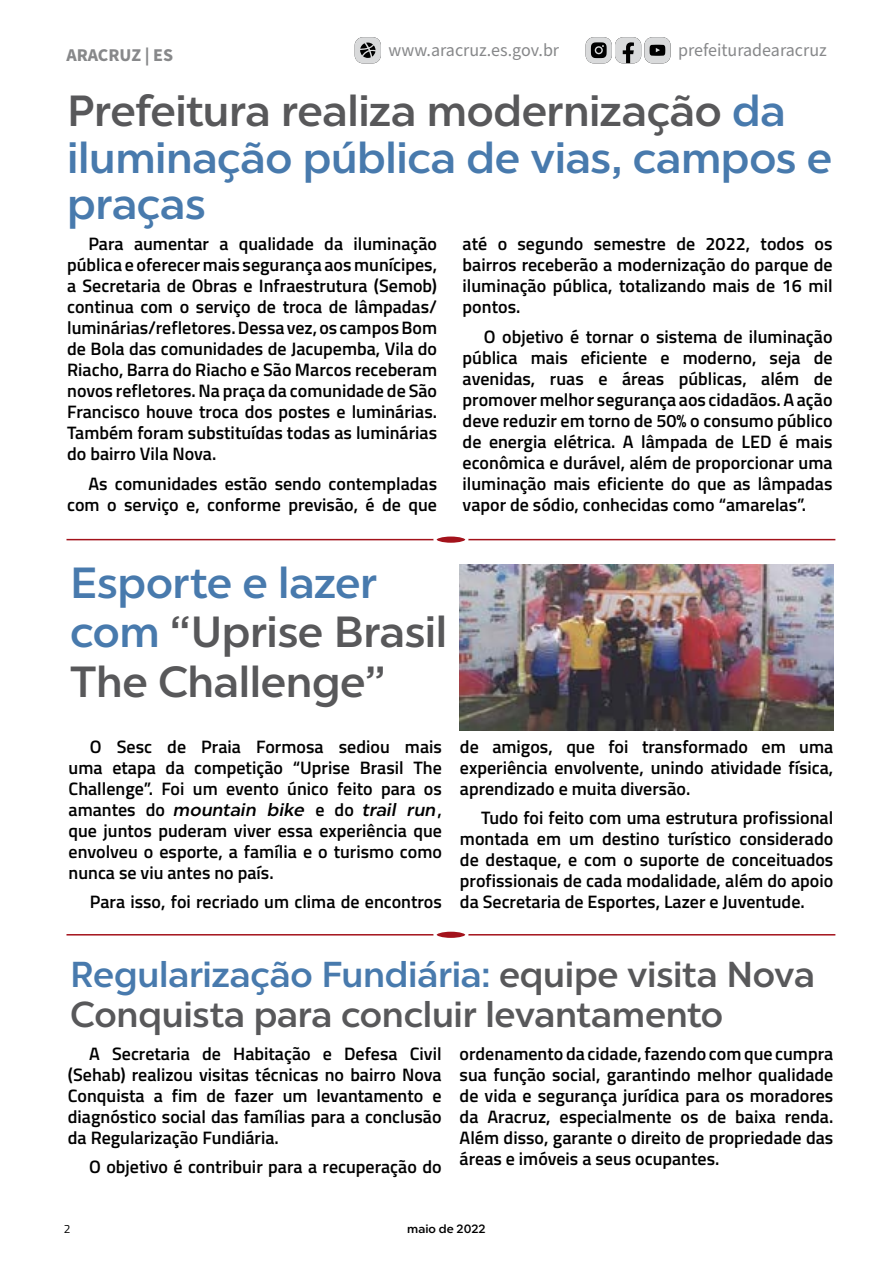
<style>
.page{position:relative;width:893px;height:1263px;background:#fff}
.page>*{position:absolute;margin:0;border:0;box-sizing:border-box;transform-origin:0 0}
.t1{font:500 43.5px/46.5px "Chronica Pro";letter-spacing:-.01em;color:#487aad}
.t2{font:500 43.5px/49.5px "Chronica Pro";letter-spacing:-.01em;color:#58585a}
.t3{font:500 36px/40.5px "Chronica Pro";letter-spacing:-.005em;color:#58585a}
.t4{font:600 18px/21px "Titillium Web";color:#000;text-align:justify}
.t5{font:18px "Source Sans Pro";color:#87888a}
.t6{font:italic 500 18px "Chronica Pro";color:#000}
.t7{font:700 18px "Source Sans Pro";color:#87888a}
.t8{font:500 12px "Chronica Pro";color:#000}
.t9{font:12px "Titillium Web";color:#000}
.s1{color:#58585a}
.s2{color:#487aad}
.s3{font-family:"Titillium Web";font-weight:600;font-style:normal}
</style>
<div class="page">
<svg style="left:586px;top:37px;width:84px;height:26px;background:#acadad"></svg>
<img style="left:354px;top:43px;width:21px;height:21px">
<svg style="left:355px;top:37px;width:26px;height:26px"></svg>
<img style="left:459px;top:565px;width:375px;height:165px">
<hr style="left:66px;top:539px;width:769px;height:1px;background:#a3121b">
<svg style="left:435px;top:535px;width:32px;height:9px"></svg>
<div style="left:433px;top:533px;width:35px;height:13px;border:3px solid #fff;border-radius:50%"></div>
<hr style="left:66px;top:934px;width:769px;height:1px;background:#a3121b">
<div style="left:435px;top:930px;width:32px;height:9px;background:#a3121b;border-radius:50%"></div>
<div style="left:433px;top:929px;width:35px;height:12px;border:3px solid #fff;border-radius:50%"></div>
<p class="t7" style="left:66px;top:43px;width:108px">ARACRUZ | ES</p>
<p class="t5" style="left:388px;top:38px;width:172px">www.aracruz.es.gov.br</p>
<p class="t5" style="left:678px;top:38px;width:150px">prefeituradearacruz</p>
<h1 class="t1" style="left:67px;top:86px;width:766px"><span class="s1">Prefeitura realiza modernização</span> da iluminação pública de vias, campos e praças</h1>
<p class="t4" style="left:67px;top:232px;width:371px;text-indent:21px">Para aumentar a qualidade da iluminação pública e oferecer mais segurança aos munícipes, a Secretaria de Obras e Infraestrutura (Semob) continua com o serviço de troca de lâmpadas/ luminárias/refletores. Dessa vez, os campos Bom de Bola das comunidades de Jacupemba, Vila do Riacho, Barra do Riacho e São Marcos receberam novos refletores. Na praça da comunidade de São Francisco houve troca dos postes e luminárias.<br>Também foram substituídas todas as luminárias do bairro Vila Nova.</p>
<p class="t4" style="left:67px;top:472px;width:371px;text-align:right">As comunidades estão sendo contempladas com o serviço e, conforme previsão, é de que</p>
<p class="t4" style="left:463px;top:232px;width:371px">até o segundo semestre de 2022, todos os bairros receberão a modernização do parque de iluminação pública, totalizando mais de 16 mil pontos.</p>
<p class="t4" style="left:463px;top:325px;width:371px;text-indent:21px">O objetivo é tornar o sistema de iluminação pública mais eficiente e moderno, seja de avenidas, ruas e áreas públicas, além de promover melhor segurança aos cidadãos. A ação deve reduzir em torno de 50% o consumo público de energia elétrica. A lâmpada de LED é mais econômica e durável, além de proporcionar uma iluminação mais eficiente do que as lâmpadas vapor de sódio, conhecidas como “amarelas”.</p>
<h1 class="t2" style="left:70px;top:556px;width:378px"><span class="s2">Esporte e lazer com</span> “Uprise Brasil<br>The Challenge”</h1>
<p class="t4" style="left:69px;top:735px;width:375px;text-indent:21px">O Sesc de Praia Formosa sediou mais uma etapa da competição “Uprise Brasil The Challenge”. Foi um evento único feito para os</p>
<p class="t6" style="left:69px;top:796px;width:375px"><span class="s3">amantes do</span> mountain bike <span class="s3">e do</span> trail run<span class="s3">,</span></p>
<p class="t4" style="left:69px;top:819px;width:375px">que juntos puderam viver essa experiência que envolveu o esporte, a família e o turismo como nunca se viu antes no país.</p>
<p class="t4" style="left:90px;top:891px;width:354px">Para isso, foi recriado um clima de encontros</p>
<p class="t4" style="left:460px;top:735px;width:375px">de amigos, que foi transformado em uma experiência envolvente, unindo atividade física, aprendizado e muita diversão.</p>
<p class="t4" style="left:460px;top:807px;width:375px;text-indent:21px">Tudo foi feito com uma estrutura profissional montada em um destino turístico considerado de destaque, e com o suporte de conceituados profissionais de cada modalidade, além do apoio da Secretaria de Esportes, Lazer e Juventude.</p>
<h2 class="t3" style="left:70px;top:952px;width:746px"><span class="s2">Regularização Fundiária:</span> equipe visita Nova<br>Conquista para concluir levantamento</h2>
<p class="t4" style="left:68px;top:1042px;width:375px;text-indent:21px">A Secretaria de Habitação e Defesa Civil (Sehab) realizou visitas técnicas no bairro Nova Conquista a fim de fazer um levantamento e diagnóstico social das famílias para a conclusão da Regularização Fundiária.</p>
<p class="t4" style="left:89px;top:1155px;width:354px">O objetivo é contribuir para a recuperação do</p>
<p class="t4" style="left:460px;top:1042px;width:375px">ordenamento da cidade, fazendo com que cumpra sua função social, garantindo melhor qualidade de vida e segurança jurídica para os moradores da Aracruz, especialmente os de baixa renda.<br>Além disso, garante o direito de propriedade das áreas e imóveis a seus ocupantes.</p>
<p class="t9" style="left:64px;top:1220px;width:8px">2</p>
<p class="t8" style="left:407px;top:1220px;width:80px">maio de 2022</p>
</div>
